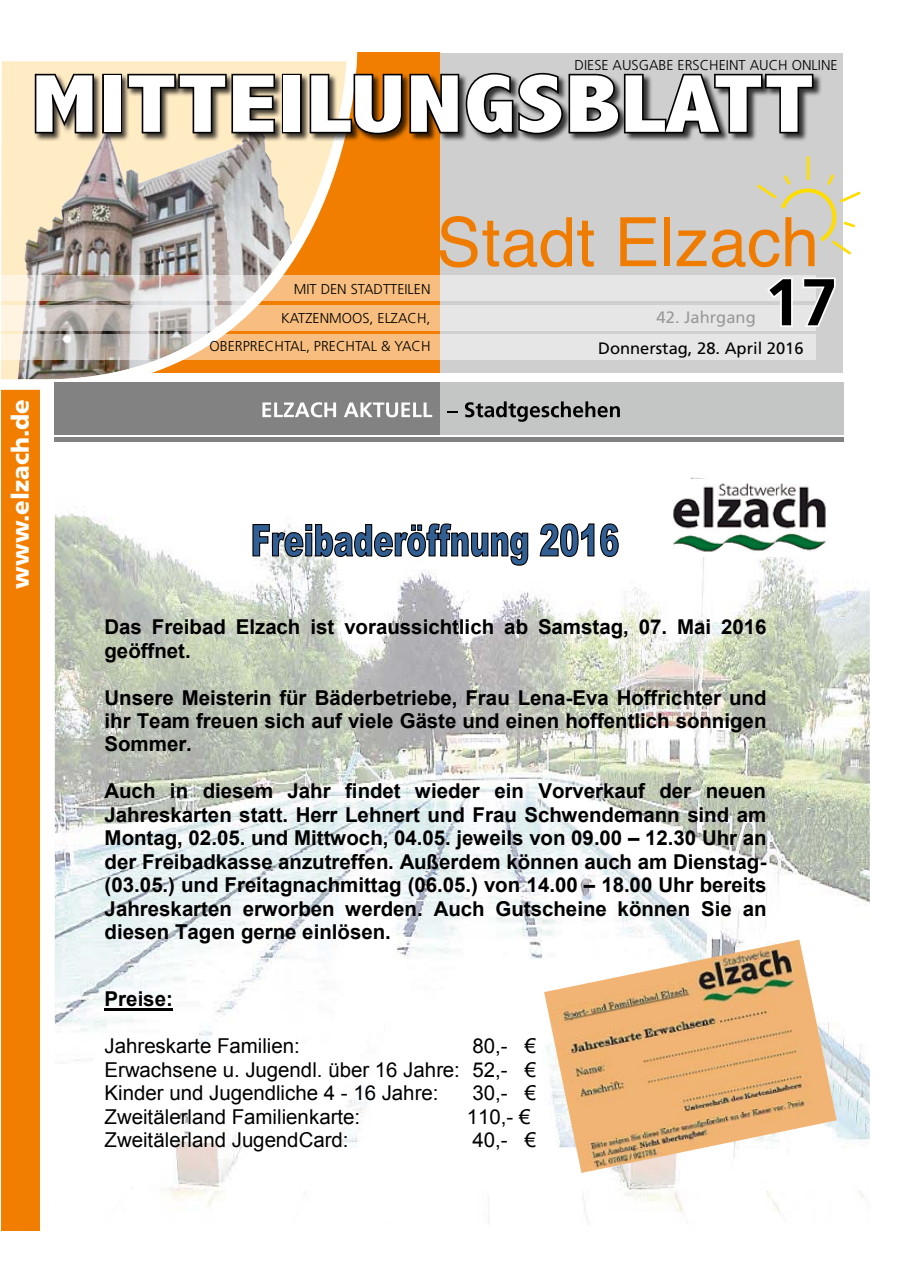
<style>
.page{position:relative;width:902px;height:1280px;background:#fff}
.page>*{position:absolute;margin:0;border:0;box-sizing:border-box;transform-origin:0 0}
.t1{font:800 condensed 82.8px "Abadi";letter-spacing:.01em;color:#fff;scale:1.26 1}
.t2{font:700 66px "Frutiger";color:#000}
.t3{font:900 24px "Frutiger";color:#fff}
.t4{font:700 20.4px/23.5px "Arial";color:#000;text-align:justify}
.t5{font:20.4px/23.4px "Arial";color:#000;text-align:justify}
.t6{font:16.5px "Frutiger";color:#000}
.t7{font:16.5px "Frutiger";color:#989999}
.t8{font:300 14.25px/28.5px "Frutiger";color:#000;text-align:right}
.s1{font-style:inherit}
</style>
<div class="page">
<div style="left:433px;top:53px;width:409px;height:331px;background:#cfcfcf"></div>
<div style="left:2px;top:53px;width:438px;height:379px;background:#f27e00"></div>
<div style="left:40px;top:373px;width:832px;height:79px;background:#fff"></div>
<svg style="left:1px;top:52px;width:362px;height:1179px"></svg>
<div style="left:35px;top:73px;width:787px;height:70px;background:#000;opacity:.75"></div>
<svg style="left:33px;top:72px;width:63px;height:63px;background:#524b3f"></svg>
<div style="left:102px;top:74px;width:20px;height:59px;border:3px solid #000"></div>
<svg style="left:126px;top:72px;width:150px;height:63px;background:#746b59"></svg>
<div style="left:282px;top:74px;width:20px;height:59px;border:3px solid #000"></div>
<svg style="left:308px;top:71px;width:507px;height:65px"></svg>
<svg style="left:2px;top:275px;width:813px;height:26px;background:#e4d4c5"></svg>
<svg style="left:2px;top:305px;width:813px;height:25px;background:#e5d5c4"></svg>
<svg style="left:2px;top:335px;width:813px;height:25px;background:#e5d3bf"></svg>
<svg style="left:440px;top:216px;width:153px;height:52px"></svg>
<svg style="left:620px;top:217px;width:36px;height:49px"></svg>
<div style="left:664px;top:217px;width:6px;height:49px;background:#ef7c00"></div>
<hr style="left:806px;top:157px;width:3px;height:22px;background:#fd0">
<svg style="left:676px;top:172px;width:185px;height:95px"></svg>
<div style="left:55px;top:382px;width:385px;height:52px;background:#818281"></div>
<div style="left:440px;top:382px;width:403px;height:52px;background:#c4c5c5"></div>
<hr style="left:55px;top:437px;width:788px;height:4px;background:#818281">
<svg style="left:262px;top:402px;width:74px;height:15px"></svg>
<svg style="left:344px;top:402px;width:88px;height:15px"></svg>
<svg style="left:465px;top:401px;width:155px;height:21px"></svg>
<svg style="left:764px;top:276px;width:30px;height:53px;background:#ebebeb"></svg>
<svg style="left:800px;top:276px;width:36px;height:53px"></svg>
<img style="left:55px;top:478px;width:814px;height:747px">
<img style="left:669px;top:480px;width:160px;height:76px">
<hr style="left:104px;top:1008px;width:69px;height:2px;background:#000">
<img style="left:242px;top:524px;width:386px;height:41px">
<svg style="left:252px;top:523px;width:366px;height:43px"></svg>
<img style="left:544px;top:939px;width:292px;height:234px">
<p class="t8" style="left:574px;top:51px;width:264px">DIESE AUSGABE ERSCHEINT AUCH ONLINE</p>
<h1 class="t1" style="left:31px;top:59px;width:622px">MITTEILUNGSBLATT</h1>
<p class="t3" style="left:6px;top:589px;width:191px;rotate:-90deg">www.elzach.de</p>
<p class="t8" style="left:209px;top:275px;width:222px">MIT DEN STADTTEILEN<br>KATZENMOOS, ELZACH,<br>OBERPRECHTAL, PRECHTAL &amp; YACH</p>
<h2 class="t2" style="left:764px;top:264px;width:75px">17</h2>
<p class="t7" style="left:656px;top:307px;width:101px">42. Jahrgang</p>
<p class="t6" style="left:598px;top:338px;width:207px">Donnerstag, 28. April 2016</p>
<p class="t4" style="left:104px;top:616px;width:663px">Das Freibad Elzach ist voraussichtlich ab Samstag, 07. Mai 2016 geöffnet.</p>
<p class="t4" style="left:104px;top:686px;width:663px">Unsere Meisterin für Bäderbetriebe, Frau Lena-Eva Hoffrichter und ihr Team freuen sich auf viele Gäste und einen hoffentlich sonnigen Sommer.</p>
<p class="t4" style="left:104px;top:780px;width:663px">Auch in diesem Jahr findet wieder ein Vorverkauf der neuen Jahreskarten statt. Herr Lehnert und Frau Schwendemann sind am Montag, 02.05. und Mittwoch, 04.05. jeweils von 09.00 <span class="s1">–</span> 12.30 Uhr an der Freibadkasse anzutreffen. Außerdem können auch am Dienstag-(03.05.) und Freitagnachmittag (06.05.) von 14.00 <span class="s1">–</span> 18.00 Uhr bereits Jahreskarten erworben werden. Auch Gutscheine können Sie an diesen Tagen gerne einlösen.</p>
<p class="t4" style="left:105px;top:988px;width:70px">Preise:</p>
<p class="t5" style="left:104px;top:1035px;width:197px">Jahreskarte Familien:</p>
<p class="t5" style="left:105px;top:1035px;width:433px;text-indent:368px">80,- <span class="s1">€ </span>Erwachsene u. Jugendl. über 16 Jahre: 52,- <span class="s1">€ </span>Kinder und Jugendliche 4 - 16 Jahre:</p>
<p class="t5" style="left:472px;top:1081px;width:65px">30,- <span class="s1">€</span></p>
<p class="t5" style="left:105px;top:1105px;width:257px">Zweitälerland Familienkarte:</p>
<p class="t5" style="left:466px;top:1105px;width:65px">110,- <span class="s1">€</span></p>
<p class="t5" style="left:105px;top:1128px;width:245px">Zweitälerland JugendCard:</p>
<p class="t5" style="left:472px;top:1128px;width:65px">40,- <span class="s1">€</span></p>
</div>
